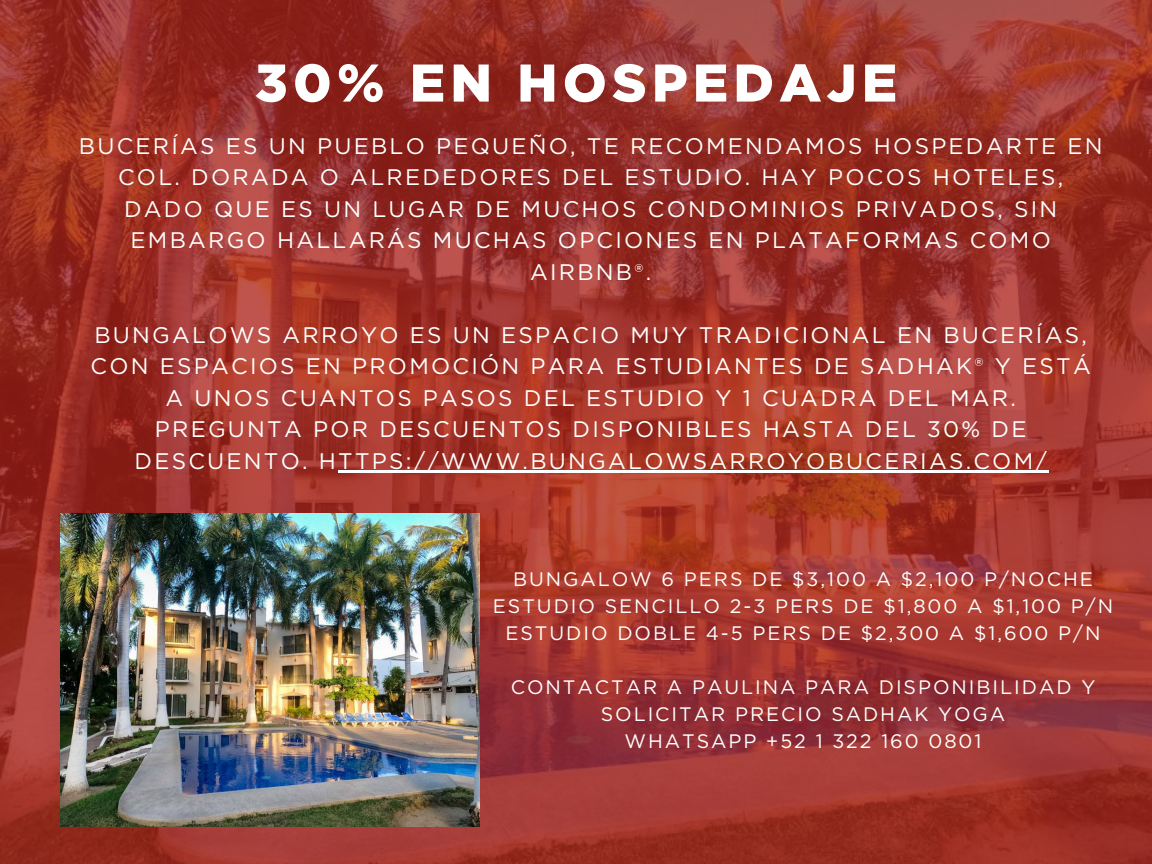
<style>
.page{position:relative;width:1152px;height:864px;background:#fff}
.page>*{position:absolute;margin:0;border:0;box-sizing:border-box;transform-origin:0 0}
.t1{font:900 52.95px "Gotham";letter-spacing:.1em;color:#fff}
.t2{font:22.5px/31.5px "Gotham";letter-spacing:.1em;color:#fff;text-align:center}
.t3{font:19.5px/27px "Gotham";letter-spacing:.1em;color:#fff;text-align:center}
</style>
<div class="page">
<img style="left:0;top:0;width:1152px;height:864px">
<img style="left:61px;top:513px;width:418px;height:314px">
<hr style="left:338px;top:471px;width:711px;height:2px;background:#fff">
<h1 class="t1" style="left:255px;top:59px;width:644px">30% EN HOSPEDAJE</h1>
<p class="t2" style="left:79px;top:131px;width:1025px">BUCERÍAS ES UN PUEBLO PEQUEÑO, TE RECOMENDAMOS HOSPEDARTE EN COL. DORADA O ALREDEDORES DEL ESTUDIO. HAY POCOS HOTELES, DADO QUE ES UN LUGAR DE MUCHOS CONDOMINIOS PRIVADOS, SIN EMBARGO HALLARÁS MUCHAS OPCIONES EN PLATAFORMAS COMO AIRBNB®.</p>
<p class="t2" style="left:91px;top:320px;width:1002px">BUNGALOWS ARROYO ES UN ESPACIO MUY TRADICIONAL EN BUCERÍAS, CON ESPACIOS EN PROMOCIÓN PARA ESTUDIANTES DE SADHAK® Y ESTÁ A UNOS CUANTOS PASOS DEL ESTUDIO Y 1 CUADRA DEL MAR.<br>PREGUNTA POR DESCUENTOS DISPONIBLES HASTA DEL 30% DE DESCUENTO. HTTPS://WWW.BUNGALOWSARROYOBUCERIAS.COM/</p>
<p class="t3" style="left:493px;top:566px;width:622px">BUNGALOW 6 PERS DE $3,100 A $2,100 P/NOCHE<br>ESTUDIO SENCILLO 2-3 PERS DE $1,800 A $1,100 P/N<br>ESTUDIO DOBLE 4-5 PERS DE $2,300 A $1,600 P/N</p>
<p class="t3" style="left:511px;top:674px;width:586px">CONTACTAR A PAULINA PARA DISPONIBILIDAD Y<br>SOLICITAR PRECIO SADHAK YOGA<br>WHATSAPP +52 1 322 160 0801</p>
</div>
